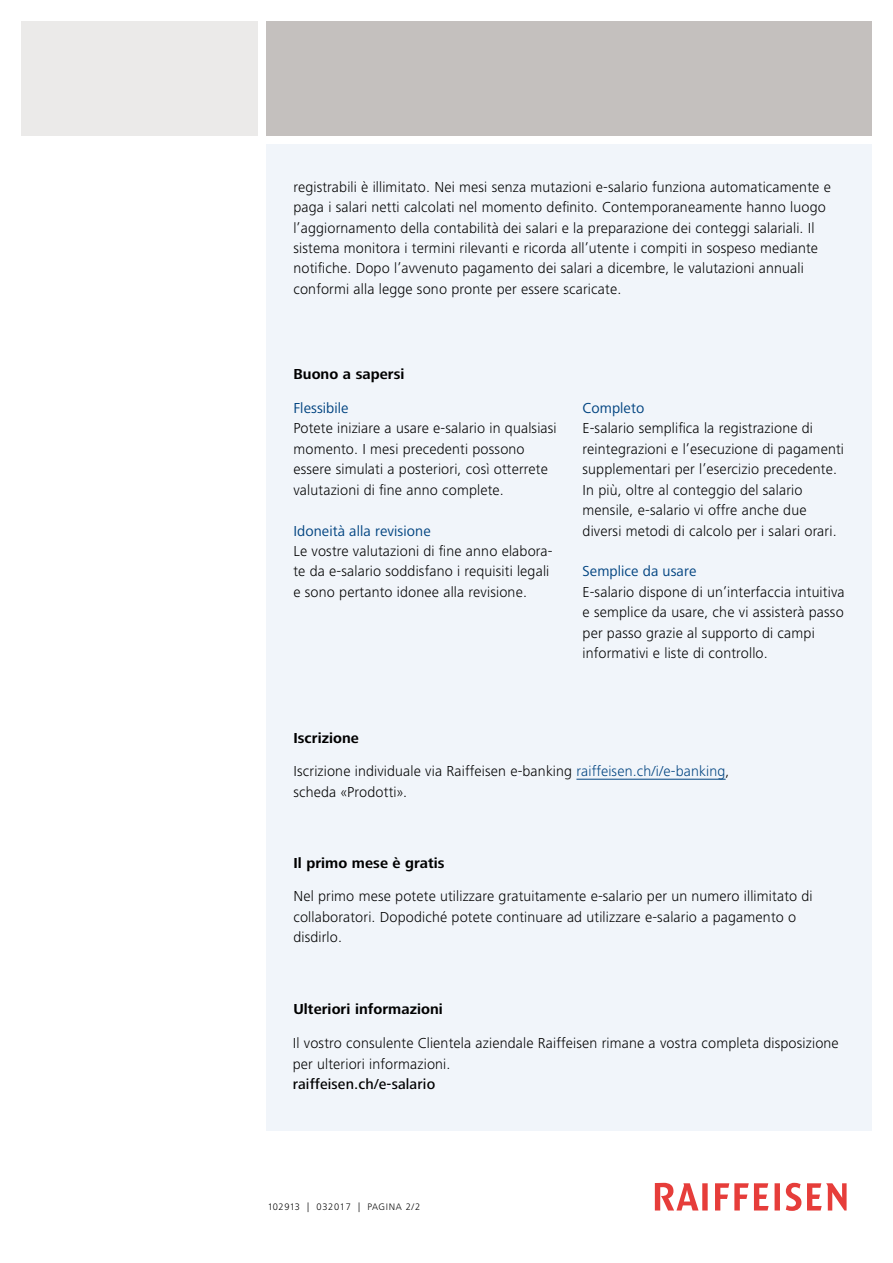
<style>
.page{position:relative;width:893px;height:1263px;background:#fff}
.page>*{position:absolute;margin:0;border:0;box-sizing:border-box;transform-origin:0 0}
.t1{font:300 15px/20.4px "Frutiger Next LT";letter-spacing:.01em;color:#000}
.t2{font:700 15px "Frutiger Next LT";letter-spacing:.005em;color:#000}
.t3{font:15px "Frutiger Next LT";letter-spacing:.005em;color:#004380}
.t4{font:500 15px "Frutiger Next LT";letter-spacing:.01em;color:#000}
.t5{font:300 9.75px "Frutiger Next LT";letter-spacing:.07em;color:#000}
.s1{color:#004380}
</style>
<div class="page">
<div style="left:267px;top:144px;width:605px;height:987px;background:#f1f5fa"></div>
<div style="left:21px;top:21px;width:237px;height:115px;background:#ebeae9"></div>
<div style="left:267px;top:21px;width:605px;height:115px;background:#c4c0be"></div>
<svg style="left:655px;top:1183px;width:192px;height:28px"></svg>
<hr style="left:576px;top:779px;width:150px;height:1px;background:#004380">
<p class="t1" style="left:293px;top:177px;width:539px">registrabili è illimitato. Nei mesi senza mutazioni e-salario funziona automaticamente e paga i salari netti calcolati nel momento definito. Contemporaneamente hanno luogo l’aggiornamento della contabilità dei salari e la preparazione dei conteggi salariali. Il sistema monitora i termini rilevanti e ricorda all’utente i compiti in sospeso mediante notifiche. Dopo l’avvenuto pagamento dei salari a dicembre, le valutazioni annuali conformi alla legge sono pronte per essere scaricate.</p>
<p class="t2" style="left:293px;top:365px;width:113px">Buono a sapersi</p>
<p class="t3" style="left:293px;top:400px;width:57px">Flessibile</p>
<p class="t1" style="left:293px;top:418px;width:265px">Potete iniziare a usare e-salario in qualsiasi momento. I mesi precedenti possono essere simulati a posteriori, così otterrete valutazioni di fine anno complete.</p>
<p class="t3" style="left:293px;top:522px;width:139px">Idoneità alla revisione</p>
<p class="t1" style="left:293px;top:541px;width:261px">Le vostre valutazioni di fine anno elabora&shy;te da e-salario soddisfano i requisiti legali e sono pertanto idonee alla revisione.</p>
<p class="t3" style="left:583px;top:400px;width:63px">Completo</p>
<p class="t1" style="left:583px;top:418px;width:263px">E-salario semplifica la registrazione di reintegrazioni e l’esecuzione di pagamenti supplementari per l’esercizio precedente.<br>In più, oltre al conteggio del salario mensile, e-salario vi offre anche due diversi metodi di calcolo per i salari orari.</p>
<p class="t3" style="left:583px;top:563px;width:115px">Semplice da usare</p>
<p class="t1" style="left:583px;top:582px;width:264px">E-salario dispone di un’interfaccia intuitiva e semplice da usare, che vi assisterà passo per passo grazie al supporto di campi informativi e liste di controllo.</p>
<p class="t2" style="left:293px;top:730px;width:67px">Iscrizione</p>
<p class="t1" style="left:293px;top:761px;width:438px">Iscrizione individuale via Raiffeisen e-banking <span class="s1">raiffeisen.ch/i/e-banking</span>, scheda «Prodotti».</p>
<p class="t2" style="left:293px;top:855px;width:153px">Il primo mese è gratis</p>
<p class="t1" style="left:293px;top:886px;width:521px">Nel primo mese potete utilizzare gratuitamente e-salario per un numero illimitato di collaboratori. Dopodiché potete continuare ad utilizzare e-salario a pagamento o disdirlo.</p>
<p class="t2" style="left:293px;top:1001px;width:151px">Ulteriori informazioni</p>
<p class="t1" style="left:293px;top:1033px;width:547px">Il vostro consulente Clientela aziendale Raiffeisen rimane a vostra completa disposizione per ulteriori informazioni.</p>
<p class="t4" style="left:293px;top:1076px;width:144px">raiffeisen.ch/e-salario</p>
<p class="t5" style="left:268px;top:1202px;width:154px">102913 | 032017 | PAGINA 2/2</p>
</div>
